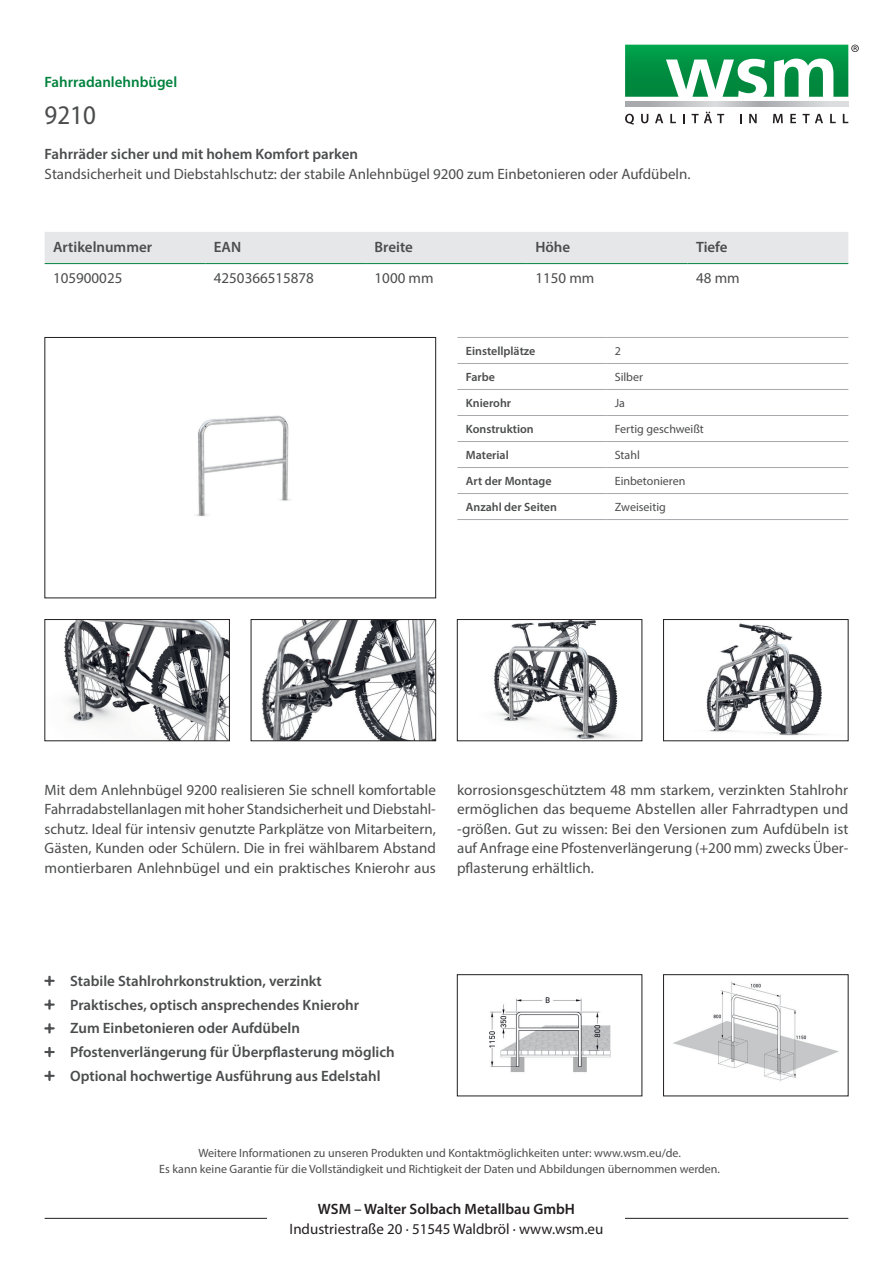
<style>
.page{position:relative;width:893px;height:1263px;background:#fff}
.page>*{position:absolute;margin:0;border:0;box-sizing:border-box;transform-origin:0 0}
.t1{font:semi-condensed 27px "Myriad Pro";color:#4b4c4d}
.t2{font:15px/19.5px "Myriad Pro";color:#4b4c4d;text-align:justify}
.t3{font:600 15px/23.7px "Myriad Pro";color:#4b4c4d}
.t4{font:15px "Myriad Pro";color:#231f20}
.t5{font:600 15px "Myriad Pro";color:#231f20}
.t6{font:600 15px "Myriad Pro";color:#00823d}
.t7{font:12px/16.5px "Myriad Pro";color:#4b4c4d;text-align:center}
.t8{font:600 12px "Myriad Pro";color:#4b4c4d}
</style>
<div class="page">
<img style="left:196px;top:415px;width:94px;height:102px">
<div style="left:45px;top:337px;width:391px;height:261px;border:1px solid #231f20"></div>
<img style="left:64px;top:621px;width:164px;height:118px">
<div style="left:45px;top:619px;width:185px;height:122px;border:1px solid #231f20"></div>
<img style="left:261px;top:621px;width:173px;height:118px">
<div style="left:251px;top:619px;width:185px;height:122px;border:1px solid #231f20"></div>
<img style="left:706px;top:623px;width:116px;height:113px">
<div style="left:663px;top:619px;width:185px;height:122px;border:1px solid #231f20"></div>
<img style="left:494px;top:621px;width:124px;height:118px">
<div style="left:457px;top:619px;width:185px;height:122px;border:1px solid #231f20"></div>
<div style="left:45px;top:232px;width:803px;height:31px;background:#e6e7e9"></div>
<hr style="left:45px;top:263px;width:160px;height:1px;background:#00823d">
<hr style="left:205px;top:263px;width:161px;height:1px;background:#00823d">
<hr style="left:366px;top:263px;width:161px;height:1px;background:#00823d">
<hr style="left:527px;top:263px;width:161px;height:1px;background:#00823d">
<hr style="left:688px;top:263px;width:160px;height:1px;background:#00823d">
<hr style="left:457px;top:337px;width:149px;height:1px;background:#a8a9ad">
<hr style="left:606px;top:337px;width:242px;height:1px;background:#a8a9ad">
<hr style="left:457px;top:363px;width:149px;height:1px;background:#a8a9ad">
<hr style="left:606px;top:363px;width:242px;height:1px;background:#a8a9ad">
<hr style="left:457px;top:389px;width:149px;height:1px;background:#a8a9ad">
<hr style="left:606px;top:389px;width:242px;height:1px;background:#a8a9ad">
<hr style="left:457px;top:415px;width:149px;height:1px;background:#a8a9ad">
<hr style="left:606px;top:415px;width:242px;height:1px;background:#a8a9ad">
<hr style="left:457px;top:441px;width:149px;height:1px;background:#a8a9ad">
<hr style="left:606px;top:441px;width:242px;height:1px;background:#a8a9ad">
<hr style="left:457px;top:467px;width:149px;height:1px;background:#a8a9ad">
<hr style="left:606px;top:467px;width:242px;height:1px;background:#a8a9ad">
<hr style="left:457px;top:493px;width:149px;height:1px;background:#a8a9ad">
<hr style="left:606px;top:493px;width:242px;height:1px;background:#a8a9ad">
<hr style="left:457px;top:519px;width:149px;height:1px;background:#a8a9ad">
<hr style="left:606px;top:519px;width:242px;height:1px;background:#a8a9ad">
<img style="left:673px;top:981px;width:166px;height:100px">
<div style="left:663px;top:974px;width:185px;height:122px;border:1px solid #231f20"></div>
<img style="left:489px;top:997px;width:122px;height:75px">
<div style="left:457px;top:974px;width:185px;height:122px;border:1px solid #231f20"></div>
<hr style="left:45px;top:1218px;width:803px;height:1px;background:#231f20">
<svg style="left:625px;top:114px;width:9px;height:11px"></svg>
<svg style="left:641px;top:114px;width:7px;height:9px"></svg>
<svg style="left:655px;top:114px;width:8px;height:9px"></svg>
<svg style="left:670px;top:114px;width:6px;height:9px"></svg>
<svg style="left:683px;top:114px;width:2px;height:9px"></svg>
<svg style="left:692px;top:112px;width:32px;height:11px"></svg>
<svg style="left:749px;top:114px;width:8px;height:9px"></svg>
<svg style="left:773px;top:114px;width:10px;height:9px"></svg>
<svg style="left:790px;top:114px;width:6px;height:9px"></svg>
<svg style="left:803px;top:114px;width:20px;height:9px"></svg>
<svg style="left:830px;top:114px;width:6px;height:9px"></svg>
<svg style="left:843px;top:114px;width:5px;height:9px"></svg>
<hr style="left:625px;top:106px;width:223px;height:1px;background:#636366">
<svg style="left:625px;top:102px;width:223px;height:4px"></svg>
<svg style="left:625px;top:45px;width:234px;height:52px"></svg>
<div style="left:268px;top:1203px;width:357px;height:30px;background:#fff"></div>
<p class="t6" style="left:45px;top:72px;width:134px">Fahrradanlehnbügel</p>
<h1 class="t1" style="left:45px;top:99px;width:53px">9210</h1>
<p class="t3" style="left:45px;top:142px;width:315px">Fahrräder sicher und mit hohem Komfort parken</p>
<p class="t2" style="left:45px;top:164px;width:647px">Standsicherheit und Diebstahlschutz: der stabile Anlehnbügel 9200 zum Einbetonieren oder Aufdübeln.</p>
<p class="t3" style="left:53px;top:234px;width:101px">Artikelnummer</p>
<p class="t3" style="left:214px;top:234px;width:29px">EAN</p>
<p class="t3" style="left:375px;top:234px;width:40px">Breite</p>
<p class="t3" style="left:535px;top:234px;width:36px">Höhe</p>
<p class="t3" style="left:696px;top:234px;width:33px">Tiefe</p>
<p class="t2" style="left:53px;top:268px;width:71px">105900025</p>
<p class="t2" style="left:214px;top:268px;width:102px">4250366515878</p>
<p class="t2" style="left:375px;top:268px;width:60px">1000 mm</p>
<p class="t2" style="left:535px;top:268px;width:60px">1150 mm</p>
<p class="t2" style="left:696px;top:268px;width:45px">48 mm</p>
<p class="t8" style="left:466px;top:343px;width:71px">Einstellplätze</p>
<p class="t7" style="left:615px;top:342px;width:8px">2</p>
<p class="t8" style="left:466px;top:369px;width:31px">Farbe</p>
<p class="t7" style="left:615px;top:368px;width:30px">Silber</p>
<p class="t8" style="left:466px;top:395px;width:47px">Knierohr</p>
<p class="t7" style="left:615px;top:394px;width:12px">Ja</p>
<p class="t8" style="left:466px;top:421px;width:69px">Konstruktion</p>
<p class="t7" style="left:615px;top:420px;width:91px">Fertig geschweißt</p>
<p class="t8" style="left:466px;top:447px;width:44px">Material</p>
<p class="t7" style="left:615px;top:446px;width:27px">Stahl</p>
<p class="t8" style="left:466px;top:473px;width:87px">Art der Montage</p>
<p class="t7" style="left:615px;top:472px;width:72px">Einbetonieren</p>
<p class="t8" style="left:466px;top:499px;width:93px">Anzahl der Seiten</p>
<p class="t7" style="left:615px;top:498px;width:53px">Zweiseitig</p>
<p class="t2" style="left:45px;top:780px;width:393px">Mit dem Anlehnbügel 9200 realisieren Sie schnell komfortable Fahrradabstellanlagen mit hoher Standsicherheit und Diebstahl&shy;schutz. Ideal für intensiv genutzte Parkplätze von Mitarbeitern, Gästen, Kunden oder Schülern. Die in frei wählbarem Abstand montierbaren Anlehnbügel und ein praktisches Knierohr aus</p>
<p class="t2" style="left:457px;top:780px;width:393px">korrosionsgeschütztem 48 mm starkem, verzinkten Stahlrohr ermöglichen das bequeme Abstellen aller Fahrradtypen und -größen. Gut zu wissen: Bei den Versionen zum Aufdübeln ist auf Anfrage eine Pfostenverlängerung (+200 mm) zwecks Über&shy;pflasterung erhältlich.</p>
<p class="t3" style="left:70px;top:968px;width:326px">Stabile Stahlrohrkonstruktion, verzinkt Praktisches, optisch ansprechendes Knierohr<br>Zum Einbetonieren oder Aufdübeln Pfostenverlängerung für Überpflasterung möglich Optional hochwertige Ausführung aus Edelstahl</p>
<p class="t7" style="left:159px;top:1144px;width:562px">Weitere Informationen zu unseren Produkten und Kontaktmöglichkeiten unter: www.wsm.eu/de.<br>Es kann keine Garantie für die Vollständigkeit und Richtigkeit der Daten und Abbildungen übernommen werden.</p>
<p class="t5" style="left:318px;top:1199px;width:259px">WSM – Walter Solbach Metallbau GmbH</p>
<p class="t4" style="left:290px;top:1219px;width:315px">Industriestraße 20 · 51545 Waldbröl · www.wsm.eu</p>
</div>
